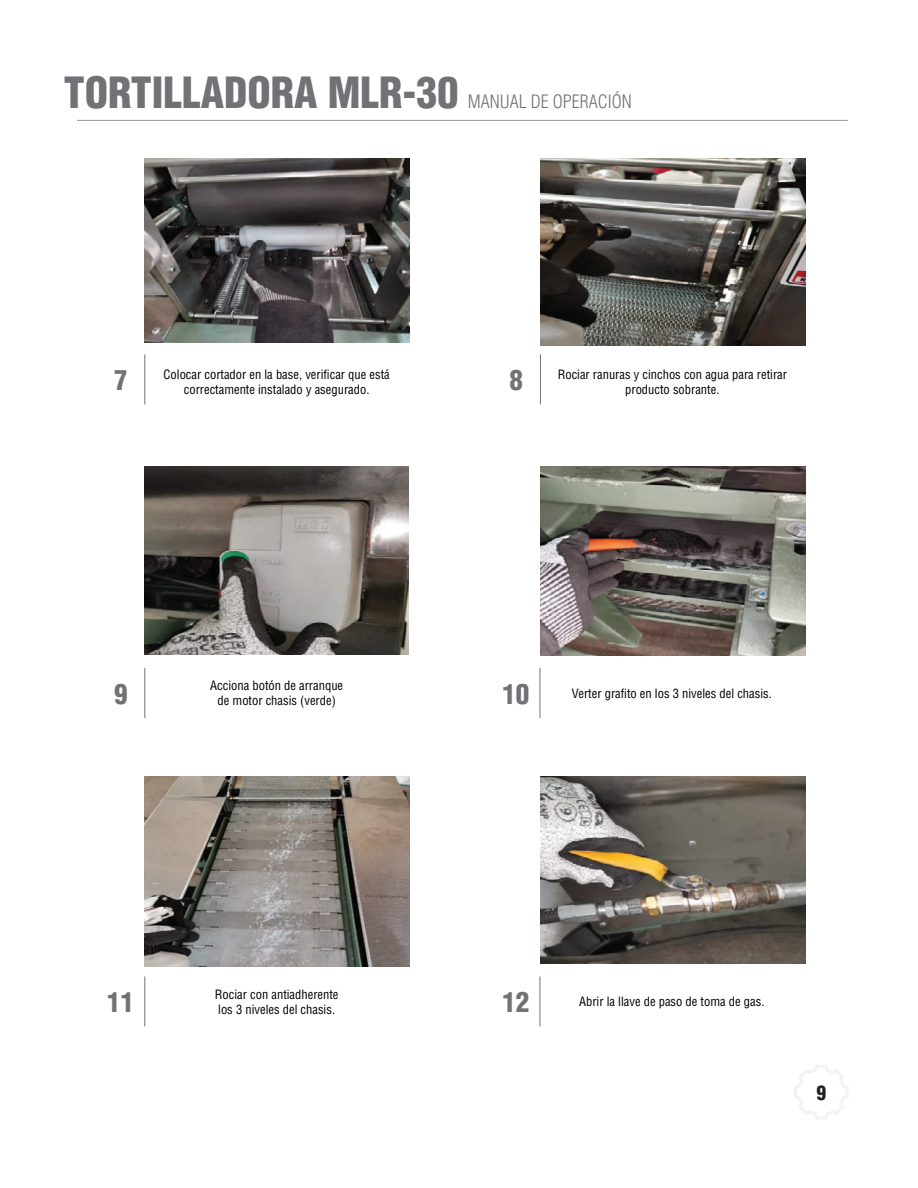
<style>
.page{position:relative;width:918px;height:1188px;background:#fff}
.page>*{position:absolute;margin:0;border:0;box-sizing:border-box;transform-origin:0 0}
.t1{font:900 condensed 42px "Helvetica";color:#717275}
.t2{font:900 condensed 27px "Helvetica";color:#717275}
.t3{font:900 condensed 19.5px "Helvetica";color:#231f20}
.t4{font:300 condensed 18px "Helvetica LT Std";color:#717275}
.t5{font:condensed 12.6px/15.1px "Helvetica";color:#000;text-align:center}
</style>
<div class="page">
<hr style="left:77px;top:120px;width:771px;height:1px;background:#979797">
<svg style="left:794px;top:1065px;width:54px;height:54px"></svg>
<img style="left:145px;top:158px;width:264px;height:184px">
<img style="left:541px;top:158px;width:264px;height:187px">
<img style="left:144px;top:467px;width:265px;height:187px">
<img style="left:541px;top:467px;width:264px;height:188px">
<img style="left:145px;top:777px;width:264px;height:190px">
<img style="left:541px;top:776px;width:264px;height:188px">
<hr style="left:144px;top:354px;width:1px;height:50px;background:#727277">
<hr style="left:540px;top:354px;width:1px;height:50px;background:#727277">
<hr style="left:144px;top:668px;width:1px;height:50px;background:#727277">
<hr style="left:540px;top:668px;width:1px;height:50px;background:#727277">
<hr style="left:144px;top:976px;width:1px;height:50px;background:#727277">
<hr style="left:540px;top:976px;width:1px;height:50px;background:#727277">
<h1 class="t1" style="left:64px;top:66px;width:396px">TORTILLADORA MLR-30</h1>
<h3 class="t4" style="left:468px;top:91px;width:166px">MANUAL DE OPERACIÓN</h3>
<p class="t5" style="left:164px;top:366px;width:228px">Colocar cortador en la base, verificar que está correctamente instalado y asegurado.</p>
<p class="t5" style="left:558px;top:366px;width:231px">Rociar ranuras y cinchos con agua para retirar producto sobrante.</p>
<h2 class="t2" style="left:114px;top:363px;width:15px">7</h2>
<h2 class="t2" style="left:510px;top:363px;width:15px">8</h2>
<p class="t5" style="left:210px;top:678px;width:134px">Acciona botón de arranque de motor chasis (verde)</p>
<p class="t5" style="left:572px;top:686px;width:202px">Verter grafito en los 3 niveles del chasis.</p>
<h2 class="t2" style="left:114px;top:677px;width:15px">9</h2>
<h2 class="t2" style="left:502px;top:677px;width:28px">10</h2>
<p class="t5" style="left:215px;top:987px;width:125px;text-align:left">Rociar con antiadherente los 3 niveles del chasis.</p>
<p class="t5" style="left:579px;top:994px;width:187px">Abrir la llave de paso de toma de gas.</p>
<h2 class="t2" style="left:107px;top:985px;width:28px">11</h2>
<h2 class="t2" style="left:502px;top:985px;width:28px">12</h2>
<h3 class="t3" style="left:816px;top:1080px;width:11px">9</h3>
</div>
